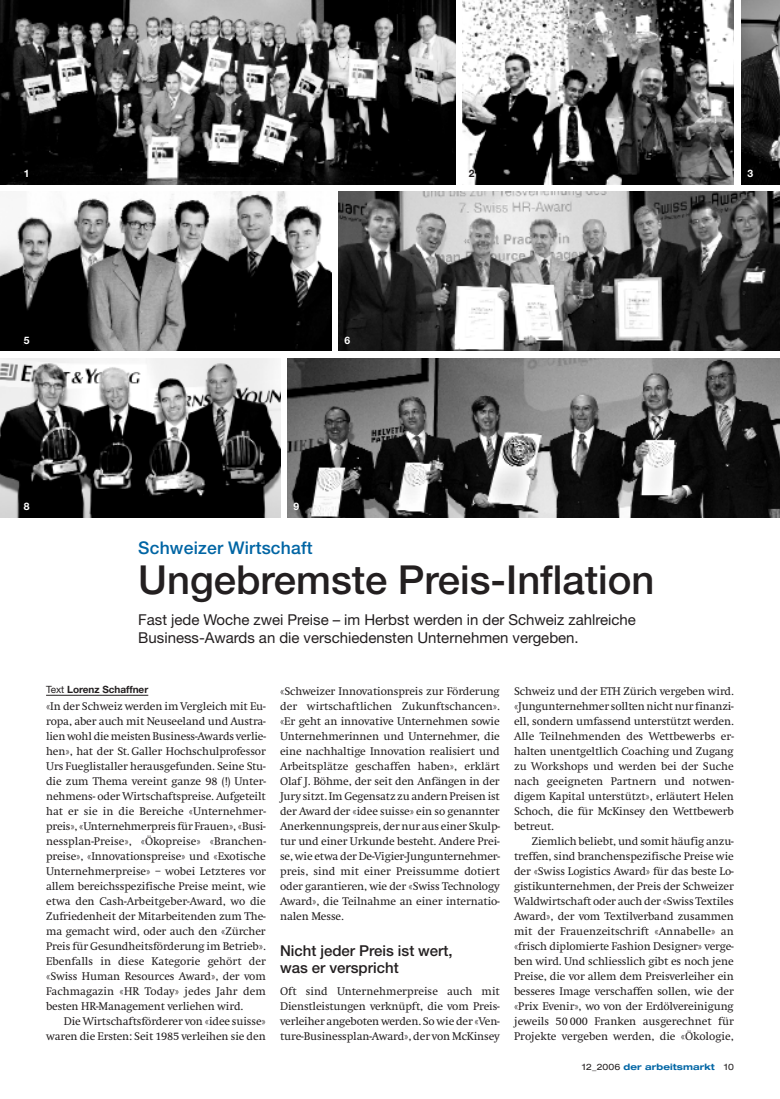
<style>
.page{position:relative;width:780px;height:1099px;background:#fff}
.page>*{position:absolute;margin:0;border:0;box-sizing:border-box;transform-origin:0 0}
.t1{font:500 40px "Helvetica Neue";color:#231f20}
.t2{font:500 17.5px "Helvetica Neue";letter-spacing:.01em;color:#0065a4}
.t3{font:15px/17.5px "Helvetica Neue";color:#231f20}
.t4{font:500 15px/16.2px "Helvetica Neue";color:#231f20}
.t5{font:11.5px/15px "Swift";letter-spacing:-.01em;color:#231f20;text-align:justify}
.t6{font:700 10.25px "Helvetica Neue";color:#fff}
.t7{font:700 10.25px "Helvetica Neue";color:#231f20}
.t8{font:700 10px "Helvetica Neue";color:#231f20}
.t9{font:700 expanded 8.75px "Helvetica Neue";letter-spacing:.015em;color:#0065a4}
.s1{font-weight:400}
.s2{font-weight:400;color:#231f20}
</style>
<div class="page">
<hr style="left:46px;top:695px;width:102px;height:1px;background:#231f20">
<img style="left:0;top:0;width:455px;height:184px">
<img style="left:0;top:191px;width:331px;height:160px">
<img style="left:0;top:358px;width:280px;height:159px">
<img style="left:287px;top:358px;width:493px;height:159px">
<img style="left:462px;top:0;width:271px;height:184px">
<img style="left:338px;top:191px;width:442px;height:160px">
<img style="left:741px;top:0;width:39px;height:184px">
<p class="t6" style="left:24px;top:170px;width:7px">1</p>
<p class="t7" style="left:468px;top:170px;width:7px">2</p>
<p class="t6" style="left:747px;top:170px;width:7px">3</p>
<p class="t6" style="left:24px;top:336px;width:7px">5</p>
<p class="t6" style="left:344px;top:337px;width:7px">6</p>
<p class="t6" style="left:24px;top:503px;width:7px">8</p>
<p class="t6" style="left:293px;top:503px;width:7px">9</p>
<h2 class="t2" style="left:138px;top:541px;width:176px">Schweizer Wirtschaft</h2>
<h1 class="t1" style="left:138px;top:565px;width:517px">Ungebremste Preis-Inflation</h1>
<h3 class="t3" style="left:138px;top:612px;width:499px">Fast jede Woche zwei Preise – im Herbst werden in der Schweiz zahlreiche<br>Business-Awards an die verschiedensten Unternehmen vergeben.</h3>
<p class="t8" style="left:46px;top:685px;width:104px"><span class="s1">Text</span> Lorenz Schaffner</p>
<p class="t5" style="left:46px;top:698px;width:221px">«In der Schweiz werden im Vergleich mit Eu&shy;ropa, aber auch mit Neuseeland und Austra&shy;lien wohl die meisten Business-Awards verlie&shy;hen», hat der St. Galler Hochschulprofessor Urs Fueglistaller herausgefunden. Seine Stu&shy;die zum Thema vereint ganze 98 (!) Unter&shy;nehmens- oder Wirtschaftspreise. Aufgeteilt hat er sie in die Bereiche «Unternehmer&shy;preis», «Unternehmerpreis für Frauen», «Busi&shy;nessplan-Preise», «Ökopreise» «Branchen&shy;preise», «Innovationspreise» und «Exotische Unternehmerpreise» – wobei Letzteres vor allem bereichsspezifische Preise meint, wie etwa den Cash-Arbeitgeber-Award, wo die Zufriedenheit der Mitarbeitenden zum The&shy;ma gemacht wird, oder auch den «Zürcher Preis für Gesundheitsförderung im Betrieb».<br>Ebenfalls in diese Kategorie gehört der «Swiss Human Resources Award», der vom Fachmagazin «HR Today» jedes Jahr dem besten HR-Management verliehen wird.</p>
<p class="t5" style="left:46px;top:1013px;width:221px;text-align:right">Die Wirtschaftsförderer von «idee suisse» waren die Ersten: Seit 1985 verleihen sie den</p>
<p class="t5" style="left:514px;top:683px;width:221px">Schweiz und der ETH Zürich vergeben wird. «Jungunternehmer sollten nicht nur finanzi&shy;ell, sondern umfassend unterstützt werden.<br>Alle Teilnehmenden des Wettbewerbs er&shy;halten unentgeltlich Coaching und Zugang zu Workshops und werden bei der Suche nach geeigneten Partnern und notwen&shy;digem Kapital unterstützt», erläutert Helen Schoch, die für McKinsey den Wettbewerb betreut.</p>
<p class="t5" style="left:514px;top:833px;width:221px;text-indent:18px">Ziemlich beliebt, und somit häufig anzu&shy;treffen, sind branchenspezifische Preise wie der «Swiss Logistics Award» für das beste Lo&shy;gistikunternehmen, der Preis der Schweizer Waldwirtschaft oder auch der «Swiss Textiles Award», der vom Textilverband zusammen mit der Frauenzeitschrift «Annabelle» an «frisch diplomierte Fashion Designer» verge&shy;ben wird. Und schliesslich gibt es noch jene Preise, die vor allem dem Preisverleiher ein besseres Image verschaffen sollen, wie der «Prix Evenir», wo von der Erdölvereinigung jeweils 50 000 Franken ausgerechnet für Projekte vergeben werden, die «Ökologie,</p>
<p class="t5" style="left:280px;top:683px;width:221px">«Schweizer Innovationspreis zur Förderung der wirtschaftlichen Zukunftschancen». «Er geht an innovative Unternehmen sowie Unternehmerinnen und Unternehmer, die eine nachhaltige Innovation realisiert und Arbeitsplätze geschaffen haben», erklärt Olaf J. Böhme, der seit den Anfängen in der Jury sitzt. Im Gegensatz zu andern Preisen ist der Award der «idee suisse» ein so genannter Anerkennungspreis, der nur aus einer Skulp&shy;tur und einer Urkunde besteht. Andere Prei&shy;se, wie etwa der De-Vigier-Jungunternehmer&shy;preis, sind mit einer Preissumme dotiert oder garantieren, wie der «Swiss Technology Award», die Teilnahme an einer internatio&shy;nalen Messe.</p>
<h3 class="t4" style="left:280px;top:944px;width:174px">Nicht jeder Preis ist wert, was er verspricht</h3>
<p class="t5" style="left:280px;top:983px;width:221px">Oft sind Unternehmerpreise auch mit Dienstleistungen verknüpft, die vom Preis&shy;verleiher angeboten werden. So wie der «Ven&shy;ture-Businessplan-Award», der von McKinsey</p>
<p class="t9" style="left:582px;top:1063px;width:153px"><span class="s2">12_2006</span> der arbeitsmarkt <span class="s2">10</span></p>
</div>
